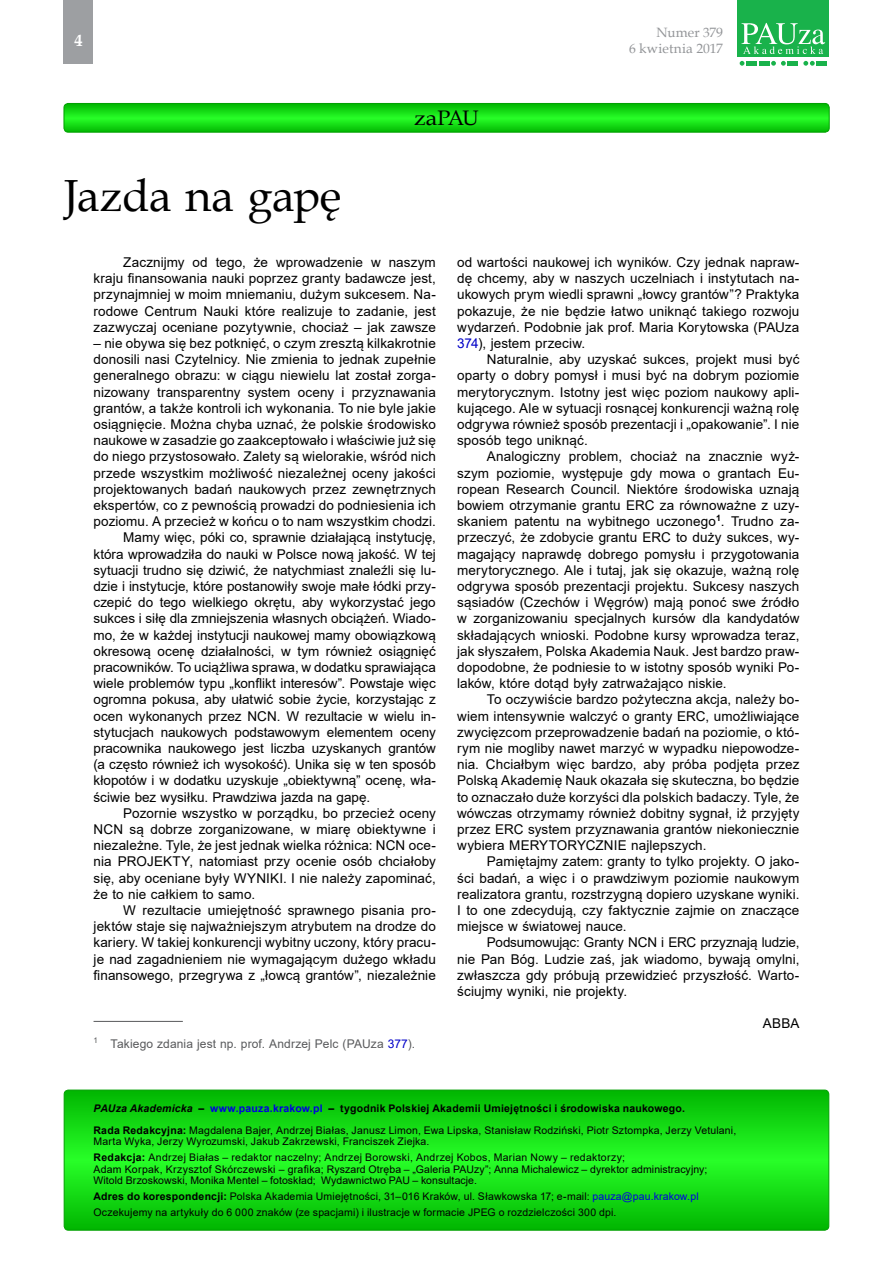
<style>
.page{position:relative;width:893px;height:1263px;background:#fff}
.page>*{position:absolute;margin:0;border:0;box-sizing:border-box;transform-origin:0 0}
.t1{font:45px "Book Antiqua";letter-spacing:-.01em;color:#000}
.t2{font:21px "Book Antiqua";letter-spacing:-.035em;color:#000;scale:1.1 1}
.t3{font:700 16.5px "Book Antiqua";color:#fff}
.t4{font:13.5px/16.2px "Arial";letter-spacing:.005em;color:#000;text-align:justify}
.t5{font:13.5px/16.2px "Book Antiqua";letter-spacing:.005em;color:#939598;text-align:right}
.t6{font:12px "Arial";letter-spacing:.01em;color:#58595b}
.t7{font:10.5px/15.8px "Arial";letter-spacing:.015em;color:#000}
.s1{color:#0000c8}
.s2{font-weight:700;font-style:italic}
.s3{font-weight:700}
.s4{font-weight:700;color:#0000e1}
.s5{color:#0000e1}
</style>
<div class="page">
<div style="left:63px;top:0;width:29px;height:64px;background:#9d9fa2"></div>
<svg style="left:740px;top:61px;width:4px;height:5px"></svg>
<svg style="left:771px;top:61px;width:15px;height:5px"></svg>
<svg style="left:803px;top:61px;width:12px;height:5px"></svg>
<div style="left:746px;top:61px;width:11px;height:5px;background:#19b24b"></div>
<div style="left:759px;top:61px;width:11px;height:5px;background:#19b24b"></div>
<div style="left:787px;top:61px;width:11px;height:5px;background:#19b24b"></div>
<div style="left:816px;top:61px;width:11px;height:5px;background:#19b24b"></div>
<div style="left:737px;top:0;width:92px;height:56px;background:#19b24b"></div>
<svg style="left:741px;top:23px;width:84px;height:31px"></svg>
<svg style="left:64px;top:1090px;width:765px;height:140px;background:#14da14"></svg>
<div style="left:64px;top:1090px;width:765px;height:140px;border:1px solid #00a000;border-radius:4px"></div>
<svg style="left:64px;top:103px;width:765px;height:29px;background:#16de16"></svg>
<div style="left:64px;top:103px;width:765px;height:29px;border:1px solid #00a000;border-radius:4px"></div>
<hr style="left:94px;top:1021px;width:89px;height:1px;background:#58595b">
<p class="t3" style="left:75px;top:30px;width:10px">4</p>
<h1 class="t1" style="left:64px;top:164px;width:279px">Jazda na gapę</h1>
<h2 class="t2" style="left:414px;top:103px;width:60px">zaPAU</h2>
<p class="t5" style="left:629px;top:24px;width:95px">Numer 379<br>6 kwietnia 2017</p>
<p class="t4" style="left:94px;top:254px;width:344px;text-indent:30px">Zacznijmy od tego, że wprowadzenie w naszym kraju finansowania nauki poprzez granty badawcze jest, przynajmniej w moim mniemaniu, dużym sukcesem. Na&shy;rodowe Centrum Nauki które realizuje to zadanie, jest zazwyczaj oceniane pozytywnie, chociaż – jak zawsze</p>
<p class="t4" style="left:94px;top:335px;width:344px">– nie obywa się bez potknięć, o czym zresztą kilkakrotnie</p>
<p class="t4" style="left:94px;top:351px;width:344px">donosili nasi Czytelnicy. Nie zmienia to jednak zupełnie</p>
<p class="t4" style="left:94px;top:367px;width:344px">generalnego obrazu: w ciągu niewielu lat został zorga-</p>
<p class="t4" style="left:94px;top:384px;width:344px">nizowany transparentny system oceny i przyznawania</p>
<p class="t4" style="left:94px;top:400px;width:344px">grantów, a także kontroli ich wykonania. To nie byle jakie</p>
<p class="t4" style="left:94px;top:416px;width:344px">osiągnięcie. Można chyba uznać, że polskie środowisko</p>
<p class="t4" style="left:94px;top:432px;width:344px">naukowe w zasadzie go zaakceptowało i właściwie już się</p>
<p class="t4" style="left:94px;top:448px;width:344px">do niego przystosowało. Zalety są wielorakie, wśród nich</p>
<p class="t4" style="left:94px;top:465px;width:344px">przede wszystkim możliwość niezależnej oceny jakości</p>
<p class="t4" style="left:94px;top:481px;width:344px">projektowanych badań naukowych przez zewnętrznych</p>
<p class="t4" style="left:94px;top:497px;width:344px">ekspertów, co z pewnością prowadzi do podniesienia ich</p>
<p class="t4" style="left:94px;top:513px;width:344px">poziomu. A przecież w końcu o to nam wszystkim chodzi.</p>
<p class="t4" style="left:123px;top:529px;width:314px">Mamy więc, póki co, sprawnie działającą instytucję,</p>
<p class="t4" style="left:94px;top:546px;width:344px">która wprowadziła do nauki w Polsce nową jakość. W tej</p>
<p class="t4" style="left:94px;top:562px;width:344px">sytuacji trudno się dziwić, że natychmiast znaleźli się lu-</p>
<p class="t4" style="left:94px;top:578px;width:344px">dzie i instytucje, które postanowiły swoje małe łódki przy-</p>
<p class="t4" style="left:94px;top:594px;width:344px">czepić do tego wielkiego okrętu, aby wykorzystać jego</p>
<p class="t4" style="left:94px;top:610px;width:344px">sukces i siłę dla zmniejszenia własnych obciążeń. Wiado-</p>
<p class="t4" style="left:94px;top:627px;width:344px">mo, że w każdej instytucji naukowej mamy obowiązkową</p>
<p class="t4" style="left:94px;top:643px;width:344px">okresową ocenę działalności, w tym również osiągnięć</p>
<p class="t4" style="left:94px;top:659px;width:344px">pracowników. To uciążliwa sprawa, w dodatku sprawiająca</p>
<p class="t4" style="left:94px;top:675px;width:344px">wiele problemów typu „konflikt interesów”. Powstaje więc</p>
<p class="t4" style="left:94px;top:691px;width:344px">ogromna pokusa, aby ułatwić sobie życie, korzystając z</p>
<p class="t4" style="left:94px;top:708px;width:344px">ocen wykonanych przez NCN. W rezultacie w wielu in-</p>
<p class="t4" style="left:94px;top:724px;width:344px">stytucjach naukowych podstawowym elementem oceny</p>
<p class="t4" style="left:94px;top:740px;width:344px">pracownika naukowego jest liczba uzyskanych grantów</p>
<p class="t4" style="left:94px;top:756px;width:344px">(a często również ich wysokość). Unika się w ten sposób</p>
<p class="t4" style="left:94px;top:772px;width:344px">kłopotów i w dodatku uzyskuje „obiektywną” ocenę, wła-</p>
<p class="t4" style="left:94px;top:789px;width:278px">ściwie bez wysiłku. Prawdziwa jazda na gapę.</p>
<p class="t4" style="left:123px;top:805px;width:314px">Pozornie wszystko w porządku, bo przecież oceny</p>
<p class="t4" style="left:94px;top:821px;width:344px">NCN są dobrze zorganizowane, w miarę obiektywne i</p>
<p class="t4" style="left:94px;top:837px;width:344px">niezależne. Tyle, że jest jednak wielka różnica: NCN oce-</p>
<p class="t4" style="left:94px;top:853px;width:344px">nia PROJEKTY, natomiast przy ocenie osób chciałoby</p>
<p class="t4" style="left:94px;top:870px;width:344px">się, aby oceniane były WYNIKI. I nie należy zapominać,</p>
<p class="t4" style="left:94px;top:886px;width:163px">że to nie całkiem to samo.</p>
<p class="t4" style="left:123px;top:902px;width:314px">W rezultacie umiejętność sprawnego pisania pro-</p>
<p class="t4" style="left:94px;top:918px;width:344px">jektów staje się najważniejszym atrybutem na drodze do</p>
<p class="t4" style="left:94px;top:934px;width:344px">kariery. W takiej konkurencji wybitny uczony, który pracu-</p>
<p class="t4" style="left:94px;top:951px;width:344px">je nad zagadnieniem nie wymagającym dużego wkładu</p>
<p class="t4" style="left:94px;top:967px;width:344px">finansowego, przegrywa z „łowcą grantów”, niezależnie</p>
<p class="t6" style="left:94px;top:1035px;width:323px"><sup>1</sup> Takiego zdania jest np. prof. Andrzej Pelc (PAUza <span class="s1">377</span>).</p>
<p class="t4" style="left:457px;top:254px;width:344px">od wartości naukowej ich wyników. Czy jednak napraw&shy;dę chcemy, aby w naszych uczelniach i instytutach na&shy;ukowych prym wiedli sprawni „łowcy grantów”? Praktyka pokazuje, że nie będzie łatwo uniknąć takiego rozwoju wydarzeń. Podobnie jak prof. Maria Korytowska (PAUza <span class="s1">374</span>), jestem przeciw.</p>
<p class="t4" style="left:457px;top:351px;width:344px;text-indent:30px">Naturalnie, aby uzyskać sukces, projekt musi być oparty o dobry pomysł i musi być na dobrym poziomie merytorycznym. Istotny jest więc poziom naukowy apli&shy;kującego. Ale w sytuacji rosnącej konkurencji ważną rolę odgrywa również sposób prezentacji i „opakowanie”. I nie sposób tego uniknąć.</p>
<p class="t4" style="left:457px;top:448px;width:344px;text-indent:30px">Analogiczny problem, chociaż na znacznie wyż&shy;szym poziomie, występuje gdy mowa o grantach Eu&shy;ropean Research Council. Niektóre środowiska uznają bowiem otrzymanie grantu ERC za równoważne z uzy&shy;skaniem patentu na wybitnego uczonego<sup>1</sup>. Trudno za&shy;przeczyć, że zdobycie grantu ERC to duży sukces, wy&shy;magający naprawdę dobrego pomysłu i przygotowania merytorycznego. Ale i tutaj, jak się okazuje, ważną rolę odgrywa sposób prezentacji projektu. Sukcesy naszych sąsiadów (Czechów i Węgrów) mają ponoć swe źródło w zorganizowaniu specjalnych kursów dla kandydatów składających wnioski. Podobne kursy wprowadza teraz, jak słyszałem, Polska Akademia Nauk. Jest bardzo praw&shy;dopodobne, że podniesie to w istotny sposób wyniki Po&shy;laków, które dotąd były zatrważająco niskie.</p>
<p class="t4" style="left:457px;top:691px;width:344px;text-indent:30px">To oczywiście bardzo pożyteczna akcja, należy bo&shy;wiem intensywnie walczyć o granty ERC, umożliwiające zwycięzcom przeprowadzenie badań na poziomie, o któ&shy;rym nie mogliby nawet marzyć w wypadku niepowodze&shy;nia. Chciałbym więc bardzo, aby próba podjęta przez Polską Akademię Nauk okazała się skuteczna, bo będzie to oznaczało duże korzyści dla polskich badaczy. Tyle, że wówczas otrzymamy również dobitny sygnał, iż przyjęty przez ERC system przyznawania grantów niekoniecznie wybiera MERYTORYCZNIE najlepszych.</p>
<p class="t4" style="left:457px;top:853px;width:344px;text-indent:30px">Pamiętajmy zatem: granty to tylko projekty. O jako&shy;ści badań, a więc i o prawdziwym poziomie naukowym realizatora grantu, rozstrzygną dopiero uzyskane wyniki.<br>I to one zdecydują, czy faktycznie zajmie on znaczące miejsce w światowej nauce.</p>
<p class="t4" style="left:457px;top:934px;width:344px;text-indent:30px">Podsumowując: Granty NCN i ERC przyznają ludzie, nie Pan Bóg. Ludzie zaś, jak wiadomo, bywają omylni, zwłaszcza gdy próbują przewidzieć przyszłość. Warto&shy;ściujmy wyniki, nie projekty.</p>
<p class="t4" style="left:763px;top:1015px;width:38px">ABBA</p>
<p class="t7" style="left:94px;top:1097px;width:644px;line-height:22.2px"><span class="s2">PAUza Akademicka</span> <span class="s3">–</span> <span class="s4">www.pauza.krakow.pl</span> <span class="s3">– tygodnik Polskiej Akademii Umiejętności i środowiska naukowego.<br>Rada Redakcyjna:</span> Magdalena Bajer, Andrzej Białas, Janusz Limon, Ewa Lipska, Stanisław Rodziński, Piotr Sztompka, Jerzy Vetulani,</p>
<p class="t7" style="left:94px;top:1134px;width:533px">Marta Wyka, Jerzy Wyrozumski, Jakub Zakrzewski, Franciszek Ziejka.<br><span class="s3">Redakcja:</span> Andrzej Białas – redaktor naczelny; Andrzej Borowski, Andrzej Kobos, Marian Nowy – redaktorzy;</p>
<p class="t7" style="left:94px;top:1163px;width:615px;line-height:11.6px">Adam Korpak, Krzysztof Skórczewski – grafika; Ryszard Otręba – „Galeria PAUzy”; Anna Michalewicz – dyrektor administracyjny;<br>Witold Brzoskowski, Monika Mentel – fotoskład; Wydawnictwo PAU – konsultacje.</p>
<p class="t7" style="left:94px;top:1188px;width:607px"><span class="s3">Adres do korespondencji:</span> Polska Akademia Umiejętności, 31–016 Kraków, ul. Sławkowska 17; e-mail: <span class="s5">pauza@pau.krakow.pl<br></span>Oczekujemy na artykuły do 6 000 znaków (ze spacjami) i ilustracje w formacie JPEG o rozdzielczości 300 dpi.</p>
</div>
